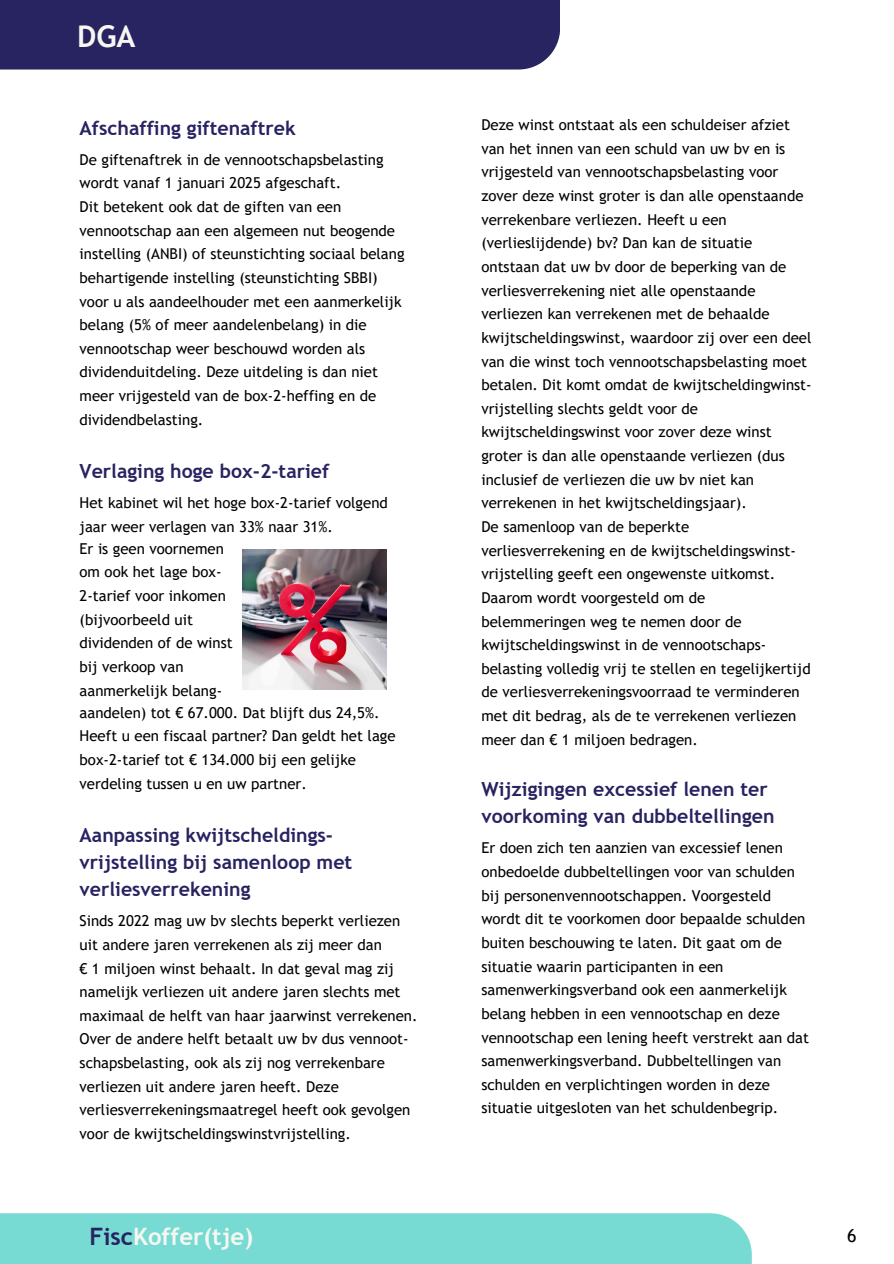
<style>
.page{position:relative;width:894px;height:1264px;background:#fff}
.page>*{position:absolute;margin:0;border:0;box-sizing:border-box;transform-origin:0 0}
.t1{font:700 30px "Trebuchet MS";color:#f7f7f1}
.t2{font:700 24px "Trebuchet MS";color:#f7f7f1}
.t3{font:700 19.5px/27px "Trebuchet MS";color:#282361}
.t4{font:18px "Trebuchet MS";color:#000}
.t5{font:15px/23.7px "Trebuchet MS";color:#000}
.s1{color:#282361}
</style>
<div class="page">
<div style="left:0;top:1213px;width:751px;height:50px;background:#77dbd3"></div>
<div style="left:0;top:0;width:559px;height:70px;background:#282361"></div>
<img style="left:242px;top:549px;width:144px;height:140px">
<h1 class="t1" style="left:77px;top:19px;width:60px">DGA</h1>
<p class="t3" style="left:80px;top:114px;width:218px">Afschaffing giftenaftrek</p>
<h3 class="t5" style="left:80px;top:147px;width:305px">De giftenaftrek in de vennootschapsbelasting wordt vanaf 1 januari 2025 afgeschaft.</h3>
<p class="t5" style="left:80px;top:195px;width:326px">Dit betekent ook dat de giften van een vennootschap aan een algemeen nut beogende instelling (ANBI) of steunstichting sociaal belang behartigende instelling (steunstichting SBBI)</p>
<p class="t5" style="left:80px;top:289px;width:323px">voor u als aandeelhouder met een aanmerkelijk belang (5% of meer aandelenbelang) in die vennootschap weer beschouwd worden als dividenduitdeling. Deze uitdeling is dan niet meer vrijgesteld van de box-2-heffing en de dividendbelasting.</p>
<h3 class="t3" style="left:80px;top:457px;width:251px">Verlaging hoge box-2-tarief</h3>
<p class="t5" style="left:80px;top:491px;width:310px">Het kabinet wil het hoge box-2-tarief volgend jaar weer verlagen van 33% naar 31%.</p>
<p class="t5" style="left:80px;top:536px;width:146px">Er is geen voornemen om ook het lage box-</p>
<p class="t5" style="left:80px;top:584px;width:155px">2-tarief voor inkomen (bijvoorbeeld uit dividenden of de winst bij verkoop van aanmerkelijk belang-</p>
<h3 class="t5" style="left:80px;top:700px;width:301px">aandelen) tot € 67.000. Dat blijft dus 24,5%.</h3>
<p class="t5" style="left:80px;top:724px;width:317px">Heeft u een fiscaal partner? Dan geldt het lage box-2-tarief tot € 134.000 bij een gelijke verdeling tussen u en uw partner.</p>
<p class="t3" style="left:80px;top:821px;width:274px">Aanpassing kwijtscheldings&shy;vrijstelling bij samenloop met verliesverrekening</p>
<p class="t5" style="left:80px;top:909px;width:322px">Sinds 2022 mag uw bv slechts beperkt verliezen uit andere jaren verrekenen als zij meer dan</p>
<h3 class="t5" style="left:80px;top:956px;width:339px">€ 1 miljoen winst behaalt. In dat geval mag zij namelijk verliezen uit andere jaren slechts met maximaal de helft van haar jaarwinst verrekenen.<br>Over de andere helft betaalt uw bv dus vennoot&shy;schapsbelasting, ook als zij nog verrekenbare verliezen uit andere jaren heeft. Deze verliesverrekeningsmaatregel heeft ook gevolgen voor de kwijtscheldingswinstvrijstelling.</h3>
<p class="t5" style="left:481px;top:113px;width:332px">Deze winst ontstaat als een schuldeiser afziet van het innen van een schuld van uw bv en is vrijgesteld van vennootschapsbelasting voor zover deze winst groter is dan alle openstaande verrekenbare verliezen. Heeft u een (verlieslijdende) bv? Dan kan de situatie ontstaan dat uw bv door de beperking van de verliesverrekening niet alle openstaande verliezen kan verrekenen met de behaalde kwijtscheldingswinst, waardoor zij over een deel van die winst toch vennootschapsbelasting moet betalen. Dit komt omdat de kwijtscheldingwinst&shy;vrijstelling slechts geldt voor de kwijtscheldingswinst voor zover deze winst groter is dan alle openstaande verliezen (dus inclusief de verliezen die uw bv niet kan verrekenen in het kwijtscheldingsjaar).</p>
<p class="t5" style="left:481px;top:515px;width:331px">De samenloop van de beperkte verliesverrekening en de kwijtscheldingswinst&shy;vrijstelling geeft een ongewenste uitkomst.<br>Daarom wordt voorgesteld om de belemmeringen weg te nemen door de kwijtscheldingswinst in de vennootschaps&shy;belasting volledig vrij te stellen en tegelijkertijd de verliesverrekeningsvoorraad te verminderen met dit bedrag, als de te verrekenen verliezen meer dan € 1 miljoen bedragen.</p>
<p class="t3" style="left:481px;top:775px;width:294px">Wijzigingen excessief lenen ter voorkoming van dubbeltellingen</p>
<h2 class="t5" style="left:481px;top:836px;width:329px">Er doen zich ten aanzien van excessief lenen onbedoelde dubbeltellingen voor van schulden bij personenvennootschappen. Voorgesteld wordt dit te voorkomen door bepaalde schulden buiten beschouwing te laten. Dit gaat om de situatie waarin participanten in een samenwerkingsverband ook een aanmerkelijk belang hebben in een vennootschap en deze vennootschap een lening heeft verstrekt aan dat samenwerkingsverband. Dubbeltellingen van schulden en verplichtingen worden in deze situatie uitgesloten van het schuldenbegrip.</h2>
<p class="t2" style="left:89px;top:1222px;width:165px"><span class="s1">Fisc</span>Koffer(tje)</p>
<p class="t4" style="left:847px;top:1224px;width:11px">6</p>
</div>
